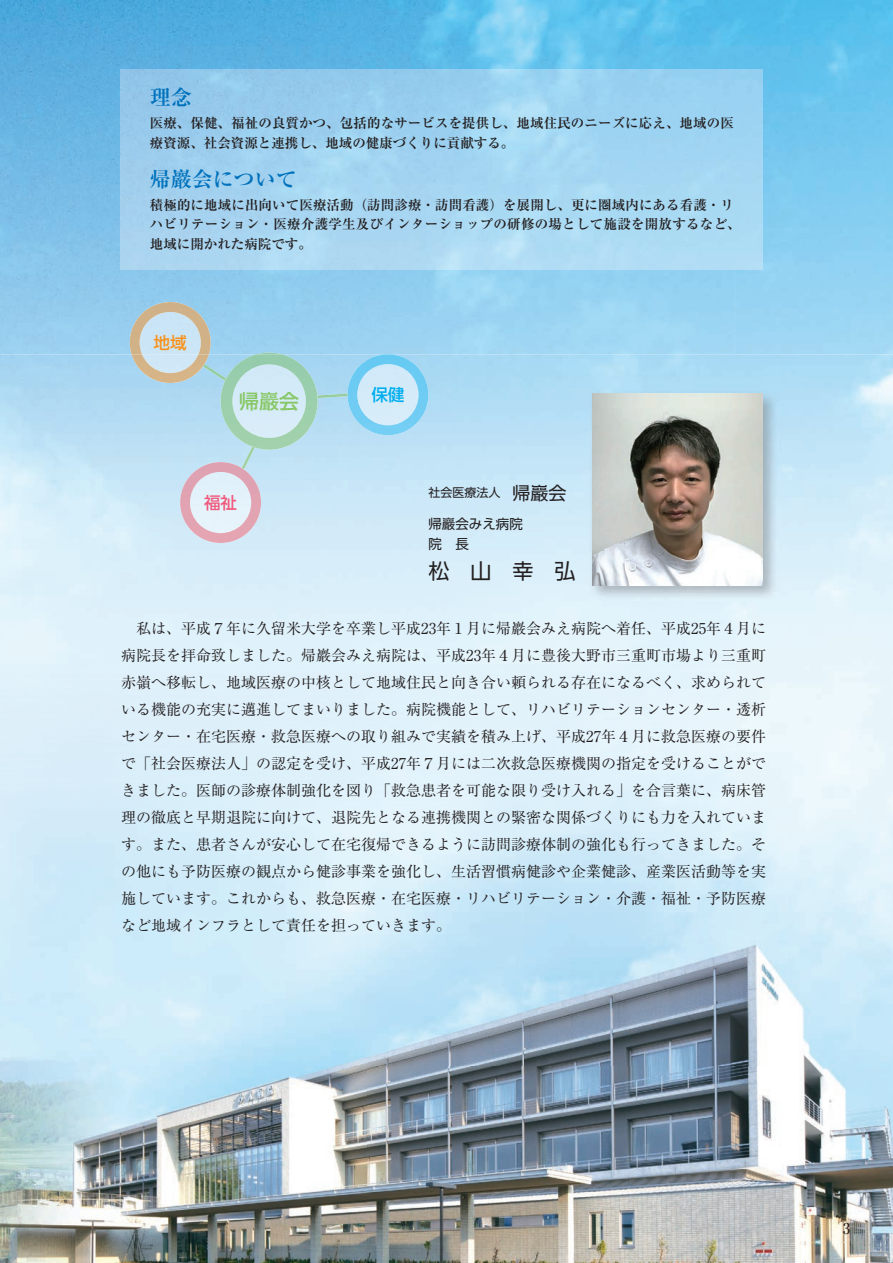
<style>
.page{position:relative;width:893px;height:1263px;background:#fff}
.page>*{position:absolute;margin:0;border:0;box-sizing:border-box;transform-origin:0 0}
.t1{font:700 21px "Ryumin Pro";color:#0072bc}
.t2{font:21px "UD Shin Go Pro";color:#231f20}
.t3{font:500 19.95px "UD Shin Go Pro";color:#87c765}
.t4{font:500 16.65px "UD Shin Go Pro";color:#f7931d}
.t5{font:500 16.65px "UD Shin Go Pro";color:#00aeef}
.t6{font:500 16.65px "UD Shin Go Pro";color:#f0597c}
.t7{font:15px/27px "Ryumin Pro";color:#231f20;text-align:justify}
.t8{font:500 15px "Ryumin Pro";color:#231f20}
.t9{font:700 13.5px/19.5px "Ryumin Pro";letter-spacing:.005em;color:#231f20}
.t10{font:13.5px/19.5px "UD Shin Go Pro";color:#231f20}
.t11{font:12px "UD Shin Go Pro";color:#231f20}
.s1{font-size:18px}
</style>
<div class="page">
<img style="left:0;top:0;width:157px;height:354px">
<img style="left:157px;top:0;width:736px;height:101px">
<img style="left:736px;top:101px;width:157px;height:253px">
<img style="left:0;top:821px;width:893px;height:442px">
<img style="left:589px;top:390px;width:189px;height:211px">
<img style="left:593px;top:394px;width:170px;height:191px">
<img style="left:121px;top:69px;width:642px;height:200px">
<img style="left:130px;top:302px;width:81px;height:52px">
<img style="left:132px;top:354px;width:77px;height:29px">
<img style="left:347px;top:354px;width:81px;height:81px">
<img style="left:180px;top:462px;width:81px;height:81px">
<img style="left:203px;top:364px;width:18px;height:17px">
<img style="left:242px;top:450px;width:13px;height:19px">
<svg style="left:256px;top:353px;width:26px;height:1px"></svg>
<img style="left:221px;top:354px;width:97px;height:96px">
<h1 class="t1" style="left:150px;top:81px;width:43px">理念</h1>
<p class="t9" style="left:150px;top:112px;width:585px">医療、保健、福祉の良質かつ、包括的なサービスを提供し、地域住民のニーズに応え、地域の医療資源、社会資源と連携し、地域の健康づくりに貢献する。</p>
<h1 class="t1" style="left:150px;top:162px;width:148px">帰巖会について</h1>
<p class="t9" style="left:150px;top:194px;width:592px">積極的に地域に出向いて医療活動（訪問診療・訪問看護）を展開し、更に圏域内にある看護・リハビリテーション・医療介護学生及びインターショップの研修の場として施設を開放するなど、地域に開かれた病院です。</p>
<p class="t4" style="left:154px;top:329px;width:35px">地域</p>
<h2 class="t3" style="left:239px;top:385px;width:61px">帰巖会</h2>
<p class="t6" style="left:204px;top:489px;width:35px">福祉</p>
<p class="t5" style="left:371px;top:381px;width:35px">保健</p>
<p class="t11" style="left:428px;top:483px;width:139px">社会医療法人　<span class="s1">帰巖会</span></p>
<p class="t10" style="left:428px;top:514px;width:96px">帰巖会みえ病院院　長</p>
<h1 class="t2" style="left:428px;top:554px;width:148px">松　山　幸　弘</h1>
<p class="t7" style="left:121px;top:614px;width:647px">　私は、平成７年に久留米大学を卒業し平成23年１月に帰巖会みえ病院へ着任、平成25年４月に病院長を拝命致しました。帰巖会みえ病院は、平成23年４月に豊後大野市三重町市場より三重町赤嶺へ移転し、地域医療の中核として地域住民と向き合い頼られる存在になるべく、求められている機能の充実に邁進してまいりました。病院機能として、リハビリテーションセンター・透析センター・在宅医療・救急医療への取り組みで実績を積み上げ、平成27年４月に救急医療の要件で「社会医療法人」の認定を受け、平成27年７月には二次救急医療機関の指定を受けることができました。医師の診療体制強化を図り「救急患者を可能な限り受け入れる」を合言葉に、病床管理の徹底と早期退院に向けて、退院先となる連携機関との緊密な関係づくりにも力を入れています。また、患者さんが安心して在宅復帰できるように訪問診療体制の強化も行ってきました。その他にも予防医療の観点から健診事業を強化し、生活習慣病健診や企業健診、産業医活動等を実施しています。これからも、救急医療・在宅医療・リハビリテーション・介護・福祉・予防医療など地域インフラとして責任を担っていきます。</p>
<p class="t8" style="left:843px;top:1216px;width:9px">3</p>
</div>
